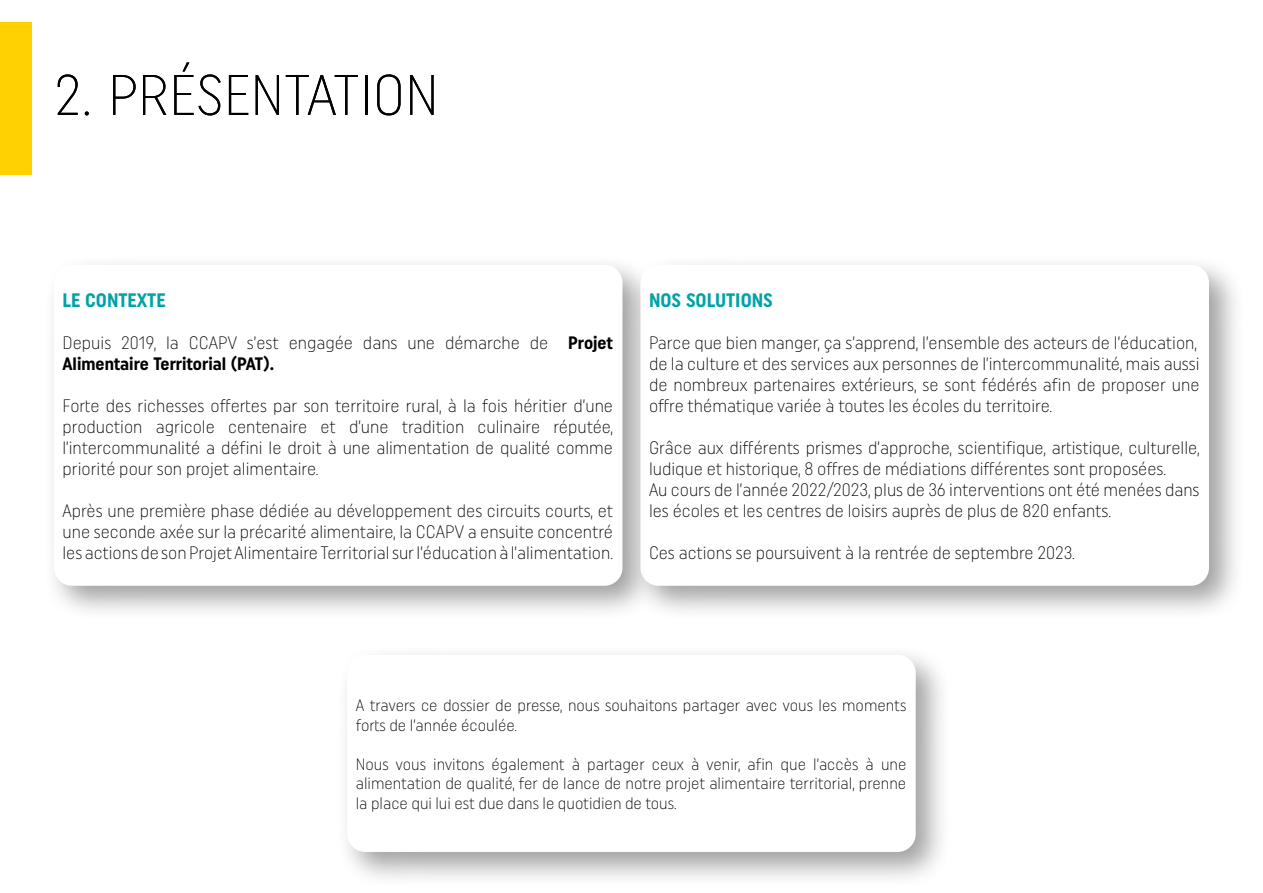
<style>
.page{position:relative;width:1263px;height:893px;background:#fff}
.page>*{position:absolute;margin:0;border:0;box-sizing:border-box;transform-origin:0 0}
.t1{font:300 57px "Uniform Condensed";color:#000}
.t2{font:700 19.5px "Uniform Condensed";color:#00a3a6}
.t3{font:300 18px/21px "Uniform Condensed";color:#000}
.t4{font:300 16.5px/19.5px "Uniform Condensed";color:#000}
.s1{font-weight:700}
</style>
<div class="page">
<div style="left:43px;top:254px;width:616px;height:369px;background:#000;opacity:.38"></div>
<div style="left:54px;top:265px;width:568px;height:321px;background:#fff;border-radius:18px"></div>
<div style="left:629px;top:254px;width:617px;height:369px;background:#000;opacity:.38"></div>
<div style="left:640px;top:265px;width:569px;height:321px;background:#fff;border-radius:18px"></div>
<div style="left:336px;top:644px;width:617px;height:244px;background:#000;opacity:.38"></div>
<div style="left:347px;top:655px;width:569px;height:197px;background:#fff;border-radius:18px"></div>
<div style="left:0;top:22px;width:32px;height:152px;background:#ffd103"></div>
<h1 class="t1" style="left:54px;top:61px;width:386px">2. PRÉSENTATION</h1>
<p class="t2" style="left:63px;top:289px;width:105px">LE CONTEXTE</p>
<p class="t3" style="left:63px;top:332px;width:552px">Depuis 2019, la CCAPV s’est engagée dans une démarche de <span class="s1">Projet<br>Alimentaire Territorial (PAT).</span></p>
<p class="t3" style="left:63px;top:395px;width:552px;text-align:justify">Forte des richesses offertes par son territoire rural, à la fois héritier d’une production agricole centenaire et d’une tradition culinaire réputée, l’intercommunalité a défini le droit à une alimentation de qualité comme priorité pour son projet alimentaire.</p>
<p class="t3" style="left:63px;top:500px;width:552px;text-align:justify">Après une première phase dédiée au développement des circuits courts, et une seconde axée sur la précarité alimentaire, la CCAPV a ensuite concentré les actions de son Projet Alimentaire Territorial sur l’éducation à l’alimentation.</p>
<p class="t2" style="left:649px;top:289px;width:125px">NOS SOLUTIONS</p>
<p class="t3" style="left:649px;top:332px;width:552px">Parce que bien manger, ça s’apprend, l’ensemble des acteurs de l’éducation, de la culture et des services aux personnes de l’intercommunalité, mais aussi de nombreux partenaires extérieurs, se sont fédérés afin de proposer une offre thématique variée à toutes les écoles du territoire.</p>
<p class="t3" style="left:649px;top:437px;width:552px">Grâce aux différents prismes d’approche, scientifique, artistique, culturelle, ludique et historique, 8 offres de médiations différentes sont proposées.<br>Au cours de l’année 2022/2023, plus de 36 interventions ont été menées dans les écoles et les centres de loisirs auprès de plus de 820 enfants.</p>
<p class="t3" style="left:649px;top:542px;width:427px">Ces actions se poursuivent à la rentrée de septembre 2023.</p>
<p class="t4" style="left:356px;top:695px;width:552px">A travers ce dossier de presse, nous souhaitons partager avec vous les moments forts de l’année écoulée.</p>
<p class="t4" style="left:356px;top:754px;width:552px;text-align:justify">Nous vous invitons également à partager ceux à venir, afin que l’accès à une alimentation de qualité, fer de lance de notre projet alimentaire territorial, prenne la place qui lui est due dans le quotidien de tous.</p>
</div>
